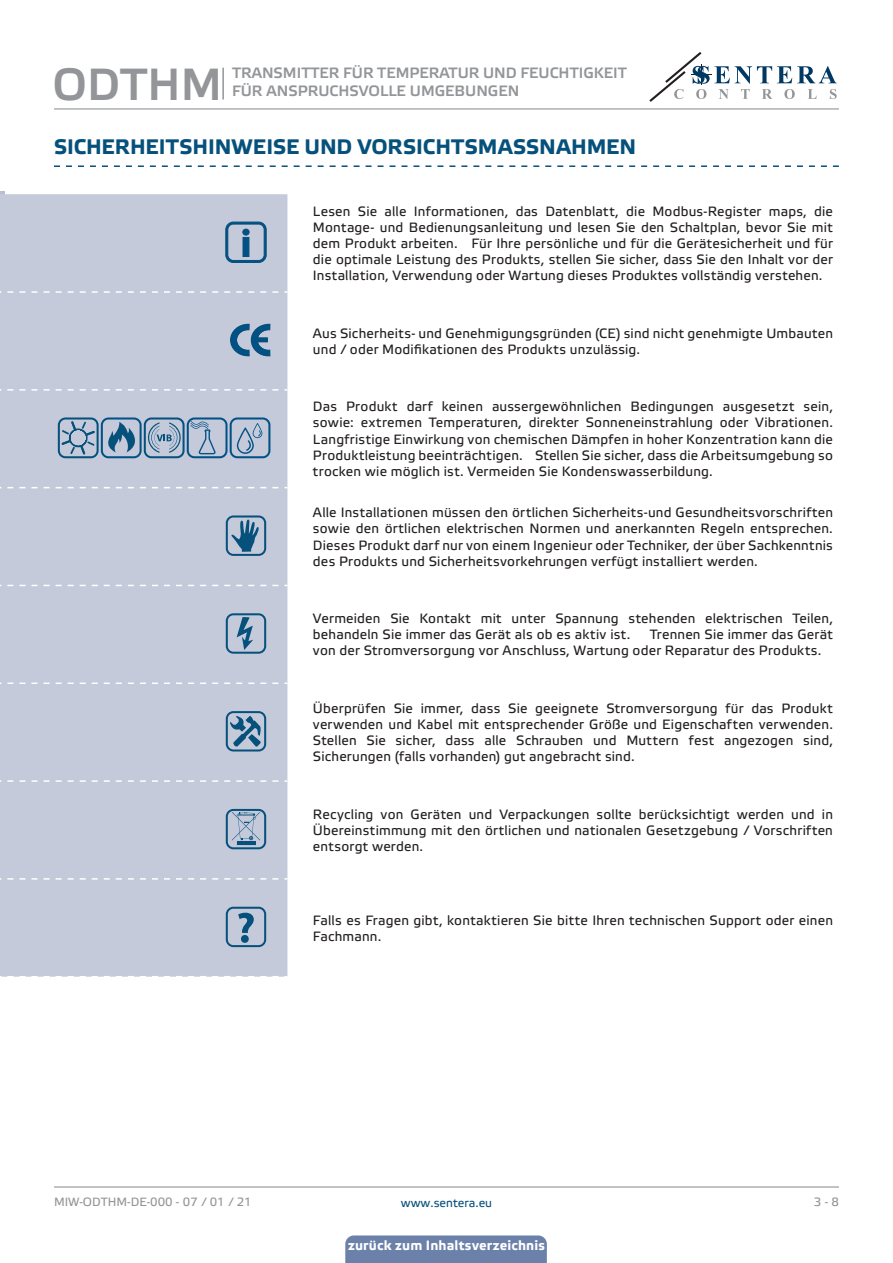
<style>
.page{position:relative;width:893px;height:1263px;background:#fff}
.page>*{position:absolute;margin:0;border:0;box-sizing:border-box;transform-origin:0 0}
.t1{font:45px "Etelka Medium Pro";color:#939598}
.t2{font:700 21px "Etelka Text Pro";color:#06517c}
.t3{font:15px/18px "Etelka Medium Pro";color:#939598}
.table_text{font:13.5px/16.2px "Etelka Text Pro";letter-spacing:.015em;color:#231f20;text-align:justify}
.t4{font:700 13.5px "Etelka Text Pro";letter-spacing:.015em;color:#fff}
.t5{font:12px "Etelka Text Pro";color:#939598}
.t6{font:12px "Etelka Text Pro";color:#06517c}
</style>
<div class="page">
<hr style="left:54px;top:108px;width:785px;height:1px;background:#939598">
<hr style="left:54px;top:1186px;width:785px;height:1px;background:#939598">
<svg style="left:649px;top:52px;width:188px;height:50px"></svg>
<div style="left:345px;top:1235px;width:202px;height:28px;background:#6c81aa"></div>
<hr style="left:0;top:191px;width:4px;height:10px;background:#b7bfd5">
<svg style="left:54px;top:165px;width:785px;height:2px"></svg>
<div style="left:0;top:194px;width:287px;height:783px;background:#c5cada"></div>
<svg style="left:7px;top:291px;width:280px;height:2px"></svg>
<svg style="left:7px;top:389px;width:280px;height:2px"></svg>
<svg style="left:7px;top:487px;width:280px;height:1px"></svg>
<svg style="left:7px;top:585px;width:280px;height:1px"></svg>
<svg style="left:7px;top:682px;width:280px;height:2px"></svg>
<svg style="left:7px;top:780px;width:280px;height:2px"></svg>
<svg style="left:7px;top:878px;width:280px;height:2px"></svg>
<svg style="left:7px;top:976px;width:280px;height:1px"></svg>
<svg style="left:226px;top:222px;width:40px;height:41px;background:#83a1bb"></svg>
<svg style="left:229px;top:323px;width:42px;height:34px"></svg>
<svg style="left:58px;top:417px;width:212px;height:41px;background:#8ea7c0"></svg>
<svg style="left:226px;top:515px;width:40px;height:41px;background:#7497b2"></svg>
<svg style="left:226px;top:613px;width:40px;height:41px;background:#8aa4bc"></svg>
<svg style="left:226px;top:711px;width:40px;height:40px;background:#7496b2"></svg>
<svg style="left:226px;top:809px;width:40px;height:40px;background:#8ea7bf"></svg>
<svg style="left:226px;top:907px;width:40px;height:40px;background:#8ba5bd"></svg>
<hr style="left:222px;top:68px;width:2px;height:32px;background:#939598">
<h1 class="t1" style="left:53px;top:59px;width:171px">ODTHM</h1>
<p class="t3" style="left:232px;top:65px;width:396px">TRANSMITTER FÜR TEMPERATUR UND FEUCHTIGKEIT<br>FÜR ANSPRUCHSVOLLE UMGEBUNGEN</p>
<p class="t2" style="left:54px;top:135px;width:584px">SICHERHEITSHINWEISE UND VORSICHTSMASSNAHMEN</p>
<p class="table_text" style="left:313px;top:204px;width:521px">Lesen Sie alle Informationen, das Datenblatt, die Modbus-Register maps, die Montage- und Bedienungsanleitung und lesen Sie den Schaltplan, bevor Sie mit dem Produkt arbeiten. Für Ihre persönliche und für die Gerätesicherheit und für die optimale Leistung des Produkts, stellen Sie sicher, dass Sie den Inhalt vor der Installation, Verwendung oder Wartung dieses Produktes vollständig verstehen.</p>
<p class="table_text" style="left:313px;top:326px;width:521px">Aus Sicherheits- und Genehmigungsgründen (CE) sind nicht genehmigte Umbauten und / oder Modifikationen des Produkts unzulässig.</p>
<p class="table_text" style="left:313px;top:399px;width:521px">Das Produkt darf keinen aussergewöhnlichen Bedingungen ausgesetzt sein, sowie: extremen Temperaturen, direkter Sonneneinstrahlung oder Vibrationen.<br>Langfristige Einwirkung von chemischen Dämpfen in hoher Konzentration kann die Produktleistung beeinträchtigen. Stellen Sie sicher, dass die Arbeitsumgebung so trocken wie möglich ist. Vermeiden Sie Kondenswasserbildung.</p>
<p class="table_text" style="left:313px;top:505px;width:521px">Alle Installationen müssen den örtlichen Sicherheits-und Gesundheitsvorschriften sowie den örtlichen elektrischen Normen und anerkannten Regeln entsprechen.<br>Dieses Produkt darf nur von einem Ingenieur oder Techniker, der über Sachkenntnis des Produkts und Sicherheitsvorkehrungen verfügt installiert werden.</p>
<p class="table_text" style="left:313px;top:611px;width:521px">Vermeiden Sie Kontakt mit unter Spannung stehenden elektrischen Teilen, behandeln Sie immer das Gerät als ob es aktiv ist.</p>
<p class="table_text" style="left:313px;top:627px;width:522px;text-indent:337px">Trennen Sie immer das Gerät von der Stromversorgung vor Anschluss, Wartung oder Reparatur des Produkts.</p>
<p class="table_text" style="left:313px;top:701px;width:521px">Überprüfen Sie immer, dass Sie geeignete Stromversorgung für das Produkt verwenden und Kabel mit entsprechender Größe und Eigenschaften verwenden.<br>Stellen Sie sicher, dass alle Schrauben und Muttern fest angezogen sind, Sicherungen (falls vorhanden) gut angebracht sind.</p>
<p class="table_text" style="left:313px;top:807px;width:521px">Recycling von Geräten und Verpackungen sollte berücksichtigt werden und in Übereinstimmung mit den örtlichen und nationalen Gesetzgebung / Vorschriften entsorgt werden.</p>
<p class="table_text" style="left:313px;top:913px;width:521px">Falls es Fragen gibt, kontaktieren Sie bitte Ihren technischen Support oder einen<br>Fachmann.</p>
<p class="t5" style="left:54px;top:1195px;width:199px">MIW-ODTHM-DE-000 - 07 / 01 / 21</p>
<p class="t6" style="left:401px;top:1196px;width:93px">www.sentera.eu</p>
<p class="t5" style="left:814px;top:1195px;width:27px">3 - 8</p>
<p class="t4" style="left:348px;top:1238px;width:198px">zurück zum Inhaltsverzeichnis</p>
</div>
